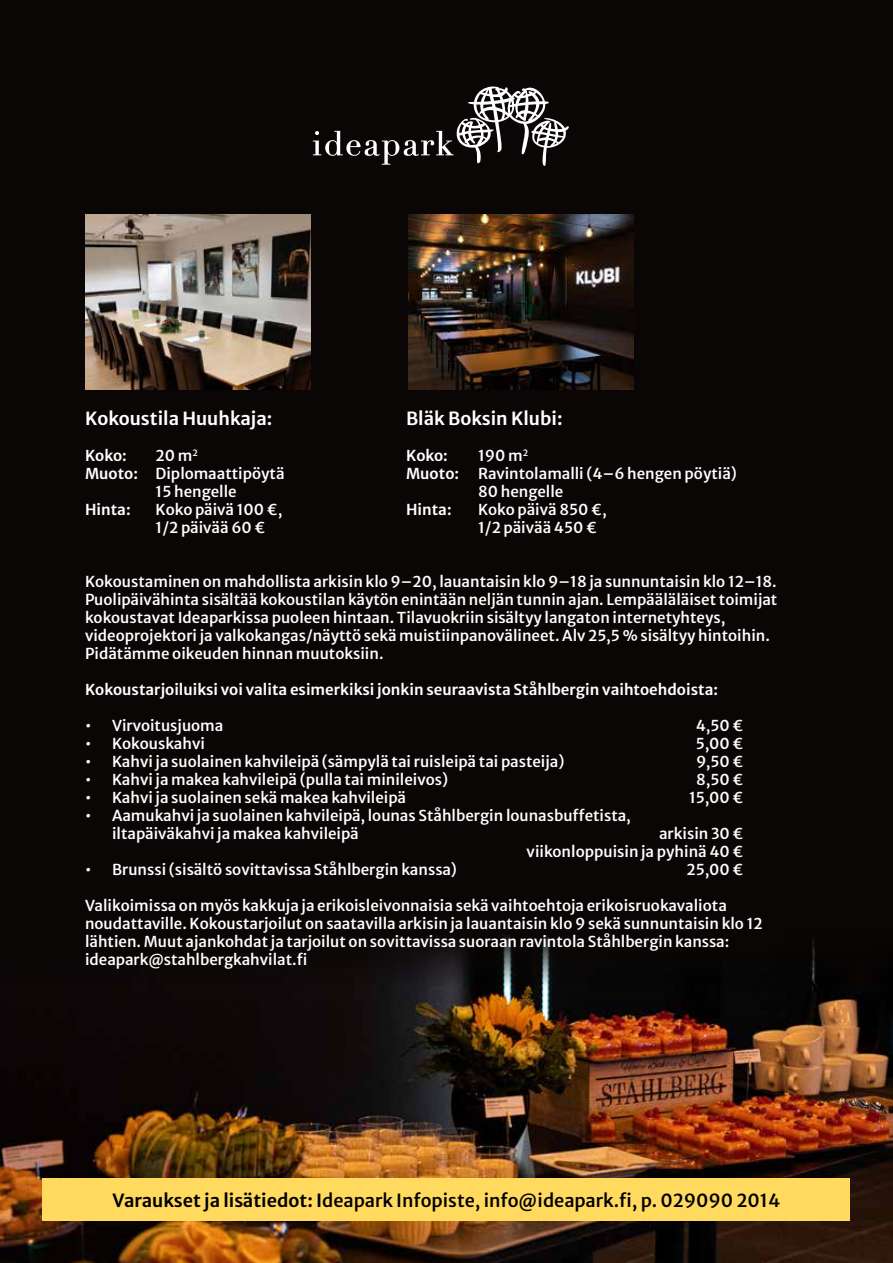
<style>
.page{position:relative;width:893px;height:1263px;background:#0a0605}
.page>*{position:absolute;margin:0;border:0;box-sizing:border-box;transform-origin:0 0}
.t1{font:500 18px "Merriweather Sans";color:#000}
.t2{font:600 18px "Merriweather Sans";color:#fff}
.t3{font:500 15px/18px "Merriweather Sans";color:#fff}
.t4{font:600 15px "Merriweather Sans";color:#fff}
.s1{font-weight:600}
</style>
<div class="page">
<img style="left:0;top:936px;width:893px;height:327px">
<svg style="left:313px;top:86px;width:256px;height:80px"></svg>
<div style="left:43px;top:1178px;width:807px;height:42px;background:#ffda5f"></div>
<img style="left:85px;top:215px;width:225px;height:174px">
<img style="left:408px;top:215px;width:226px;height:174px">
<p class="t2" style="left:85px;top:402px;width:189px">Kokoustila Huuhkaja:</p>
<p class="t2" style="left:406px;top:402px;width:158px">Bläk Boksin Klubi:</p>
<p class="t4" style="left:85px;top:442px;width:43px">Koko:</p>
<p class="t3" style="left:156px;top:445px;width:44px">20 m<sup>2</sup></p>
<p class="t4" style="left:406px;top:442px;width:43px">Koko:</p>
<p class="t3" style="left:478px;top:445px;width:52px">190 m<sup>2</sup></p>
<p class="t3" style="left:85px;top:463px;width:201px"><span class="s1">Muoto:</span> Diplomaattipöytä</p>
<p class="t4" style="left:406px;top:460px;width:55px">Muoto:</p>
<p class="t3" style="left:478px;top:463px;width:260px">Ravintolamalli (4–6 hengen pöytiä)</p>
<p class="t3" style="left:156px;top:481px;width:83px">15 hengelle</p>
<p class="t3" style="left:478px;top:481px;width:87px">80 hengelle</p>
<p class="t4" style="left:85px;top:496px;width:47px">Hinta:</p>
<p class="t3" style="left:156px;top:499px;width:128px">Koko päivä 100 €,</p>
<p class="t4" style="left:406px;top:496px;width:47px">Hinta:</p>
<p class="t3" style="left:478px;top:499px;width:130px">Koko päivä 850 €,</p>
<p class="t3" style="left:156px;top:517px;width:112px">1/2 päivää 60 €</p>
<p class="t3" style="left:478px;top:517px;width:121px">1/2 päivää 450 €</p>
<p class="t3" style="left:85px;top:571px;width:694px">Kokoustaminen on mahdollista arkisin klo 9–20, lauantaisin klo 9–18 ja sunnuntaisin klo 12–18.<br>Puolipäivähinta sisältää kokoustilan käytön enintään neljän tunnin ajan. Lempääläläiset toimijat kokoustavat Ideaparkissa puoleen hintaan. Tilavuokriin sisältyy langaton internetyhteys, videoprojektori ja valkokangas/näyttö sekä muistiinpanovälineet. Alv 25,5 % sisältyy hintoihin.<br>Pidätämme oikeuden hinnan muutoksiin.</p>
<p class="t4" style="left:85px;top:676px;width:634px">Kokoustarjoiluiksi voi valita esimerkiksi jonkin seuraavista Ståhlbergin vaihtoehdoista:</p>
<p class="t3" style="left:85px;top:715px;width:140px">• Virvoitusjuoma</p>
<p class="t3" style="left:696px;top:715px;width:49px">4,50 €</p>
<p class="t3" style="left:85px;top:733px;width:121px">• Kokouskahvi</p>
<p class="t3" style="left:696px;top:733px;width:49px">5,00 €</p>
<p class="t3" style="left:85px;top:751px;width:481px">• Kahvi ja suolainen kahvileipä (sämpylä tai ruisleipä tai pasteija)</p>
<p class="t3" style="left:696px;top:751px;width:49px">9,50 €</p>
<p class="t3" style="left:85px;top:769px;width:365px">• Kahvi ja makea kahvileipä (pulla tai minileivos)</p>
<p class="t3" style="left:696px;top:769px;width:49px">8,50 €</p>
<p class="t3" style="left:85px;top:787px;width:322px">• Kahvi ja suolainen sekä makea kahvileipä</p>
<p class="t3" style="left:689px;top:787px;width:56px">15,00 €</p>
<p class="t3" style="left:112px;top:805px;width:520px;text-indent:-27px">• Aamukahvi ja suolainen kahvileipä, lounas Ståhlbergin lounasbuffetista, iltapäiväkahvi ja makea kahvileipä</p>
<p class="t3" style="left:527px;top:823px;width:218px;text-align:right">arkisin 30 €<br>viikonloppuisin ja pyhinä 40 €</p>
<p class="t3" style="left:85px;top:859px;width:373px">• Brunssi (sisältö sovittavissa Ståhlbergin kanssa)</p>
<p class="t3" style="left:687px;top:859px;width:58px">25,00 €</p>
<p class="t3" style="left:85px;top:895px;width:679px">Valikoimissa on myös kakkuja ja erikoisleivonnaisia sekä vaihtoehtoja erikoisruokavaliota noudattaville. Kokoustarjoilut on saatavilla arkisin ja lauantaisin klo 9 sekä sunnuntaisin klo 12 lähtien. Muut ajankohdat ja tarjoilut on sovittavissa suoraan ravintola Ståhlbergin kanssa: ideapark@stahlbergkahvilat.fi</p>
<p class="t1" style="left:113px;top:1185px;width:669px"><span class="s1">Varaukset ja lisätiedot: I</span>deapark Infopiste, info@ideapark.fi, p. 029090 2014</p>
</div>
